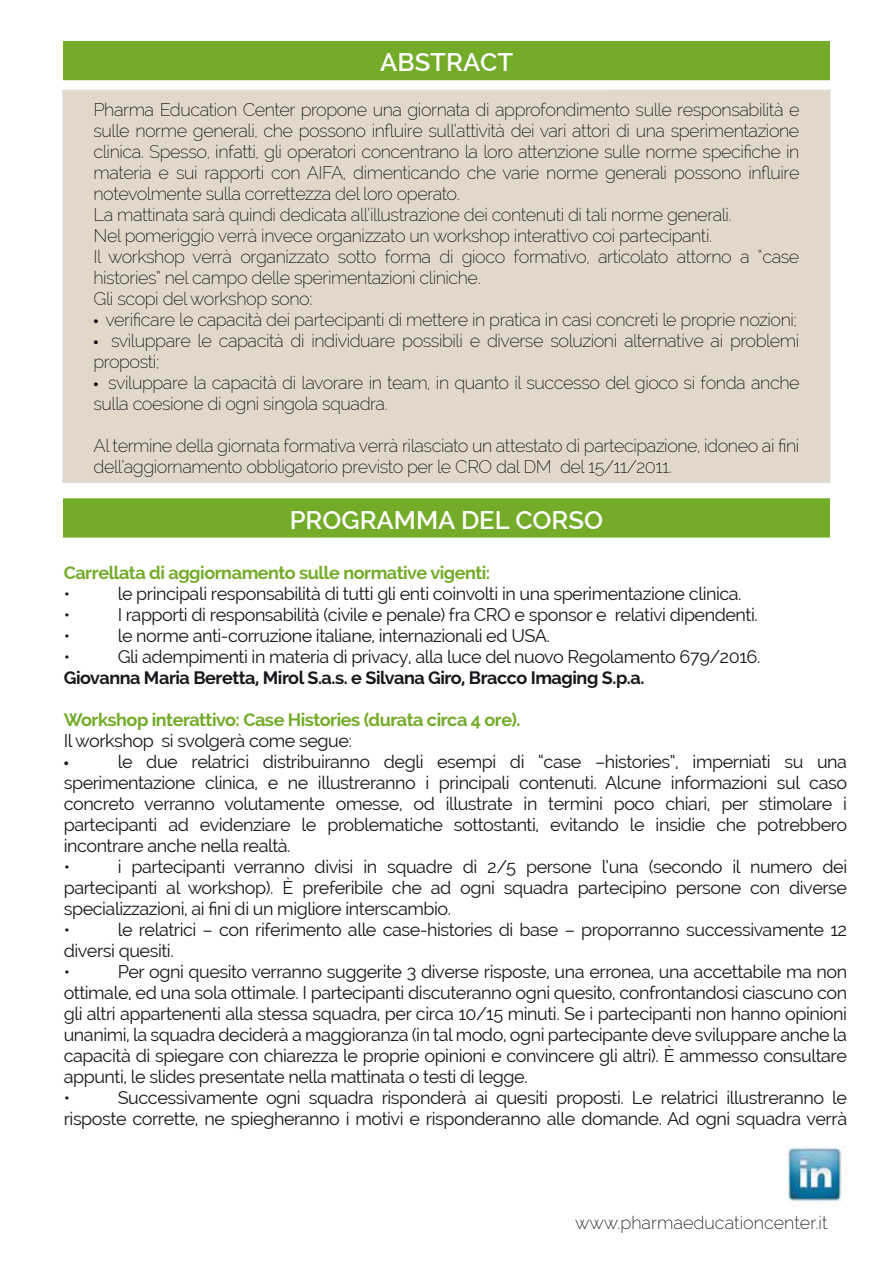
<style>
.page{position:relative;width:893px;height:1263px;background:#fff}
.page>*{position:absolute;margin:0;border:0;box-sizing:border-box;transform-origin:0 0}
.t1{font:600 25.5px "Raleway";color:#fff}
.t2{font:18px/21px "Raleway";letter-spacing:-.025em;color:#1a171c}
.t3{font:200 18px/21px "Raleway";letter-spacing:-.025em;color:#000207}
.t4{font:700 18px "Raleway";letter-spacing:-.025em;color:#73ac28}
.t5{font:700 18px "Raleway";letter-spacing:-.025em;color:#1a171c}
.t6{font:200 18px "Raleway";color:#000}
.t7{font:18px "Myriad Pro";color:#1a171c}
.s1{font-family:"Myriad Pro";font-weight:400}
</style>
<div class="page">
<div style="left:63px;top:41px;width:767px;height:39px;background:#73ac28"></div>
<div style="left:63px;top:90px;width:767px;height:392px;background:#e2d8ca"></div>
<div style="left:63px;top:498px;width:767px;height:40px;background:#73ac28"></div>
<img style="left:787px;top:1147px;width:55px;height:56px">
<h1 class="t1" style="left:380px;top:47px;width:134px">ABSTRACT</h1>
<p class="t3" style="left:94px;top:99px;width:707px">Pharma Education Center propone una giornata di approfondimento sulle responsabilità e sulle norme generali, che possono influire sull’attività dei vari attori di una sperimentazione clinica. Spesso, infatti, gli operatori concentrano la loro attenzione sulle norme specifiche in materia e sui rapporti con AIFA, dimenticando che varie norme generali possono influire notevolmente sulla correttezza del loro operato.<br>La mattinata sarà quindi dedicata all’illustrazione dei contenuti di tali norme generali.<br>Nel pomeriggio verrà invece organizzato un workshop interattivo coi partecipanti.<br>Il workshop verrà organizzato sotto forma di gioco formativo, articolato attorno a “case histories” nel campo delle sperimentazioni cliniche.<br>Gli scopi del workshop sono:</p>
<p class="t3" style="left:94px;top:309px;width:705px"><span class="s1">•</span> verificare le capacità dei partecipanti di mettere in pratica in casi concreti le proprie nozioni;</p>
<p class="t3" style="left:94px;top:330px;width:707px"><span class="s1">•</span> sviluppare le capacità di individuare possibili e diverse soluzioni alternative ai problemi proposti;</p>
<p class="t3" style="left:94px;top:372px;width:707px"><span class="s1">•</span> sviluppare la capacità di lavorare in team, in quanto il successo del gioco si fonda anche sulla coesione di ogni singola squadra.</p>
<p class="t3" style="left:94px;top:435px;width:707px">Al termine della giornata formativa verrà rilasciato un attestato di partecipazione, idoneo ai fini dell’aggiornamento obbligatorio previsto per le CRO dal DM del 15/11/2011.</p>
<h1 class="t1" style="left:290px;top:505px;width:315px">PROGRAMMA DEL CORSO</h1>
<p class="t4" style="left:64px;top:562px;width:428px">Carrellata di aggiornamento sulle normative vigenti:</p>
<p class="t2" style="left:64px;top:583px;width:8px">•</p>
<p class="t2" style="left:118px;top:583px;width:625px">le principali responsabilità di tutti gli enti coinvolti in una sperimentazione clinica.</p>
<p class="t2" style="left:64px;top:604px;width:8px">•</p>
<p class="t2" style="left:118px;top:604px;width:642px">I rapporti di responsabilità (civile e penale) fra CRO e sponsor e relativi dipendenti.</p>
<p class="t2" style="left:64px;top:625px;width:8px">•</p>
<p class="t2" style="left:118px;top:625px;width:434px">le norme anti-corruzione italiane, internazionali ed USA.</p>
<p class="t2" style="left:64px;top:646px;width:8px">•</p>
<p class="t2" style="left:118px;top:646px;width:644px">Gli adempimenti in materia di privacy, alla luce del nuovo Regolamento 679/2016.</p>
<p class="t5" style="left:64px;top:667px;width:582px">Giovanna Maria Beretta, Mirol S.a.s. e Silvana Giro, Bracco Imaging S.p.a.</p>
<p class="t4" style="left:64px;top:709px;width:458px">Workshop interattivo: Case Histories (durata circa 4 ore).</p>
<p class="t2" style="left:64px;top:730px;width:290px">Il workshop si svolgerà come segue:</p>
<p class="t7" style="left:64px;top:751px;width:7px">•</p>
<p class="t2" style="left:64px;top:751px;width:785px;text-indent:54px">le due relatrici distribuiranno degli esempi di “case –histories”, imperniati su una sperimentazione clinica, e ne illustreranno i principali contenuti. Alcune informazioni sul caso concreto verranno volutamente omesse, od illustrate in termini poco chiari, per stimolare i partecipanti ad evidenziare le problematiche sottostanti, evitando le insidie che potrebbero incontrare anche nella realtà.<br>•</p>
<p class="t2" style="left:64px;top:856px;width:785px;text-indent:54px">i partecipanti verranno divisi in squadre di 2/5 persone l’una (secondo il numero dei partecipanti al workshop). È preferibile che ad ogni squadra partecipino persone con diverse specializzazioni, ai fini di un migliore interscambio.<br>•</p>
<p class="t2" style="left:64px;top:919px;width:785px;text-indent:54px">le relatrici – con riferimento alle case-histories di base – proporranno successivamente 12 diversi quesiti.<br>•</p>
<p class="t2" style="left:64px;top:961px;width:785px;text-indent:54px">Per ogni quesito verranno suggerite 3 diverse risposte, una erronea, una accettabile ma non ottimale, ed una sola ottimale. I partecipanti discuteranno ogni quesito, confrontandosi ciascuno con gli altri appartenenti alla stessa squadra, per circa 10/15 minuti. Se i partecipanti non hanno opinioni unanimi, la squadra deciderà a maggioranza (in tal modo, ogni partecipante deve sviluppare anche la capacità di spiegare con chiarezza le proprie opinioni e convincere gli altri). È ammesso consultare appunti, le slides presentate nella mattinata o testi di legge.<br>•</p>
<p class="t2" style="left:64px;top:1087px;width:785px;text-align:right">Successivamente ogni squadra risponderà ai quesiti proposti. Le relatrici illustreranno le risposte corrette, ne spiegheranno i motivi e risponderanno alle domande. Ad ogni squadra verrà</p>
<p class="t6" style="left:575px;top:1212px;width:254px">www.pharmaeducationcenter.it</p>
</div>
